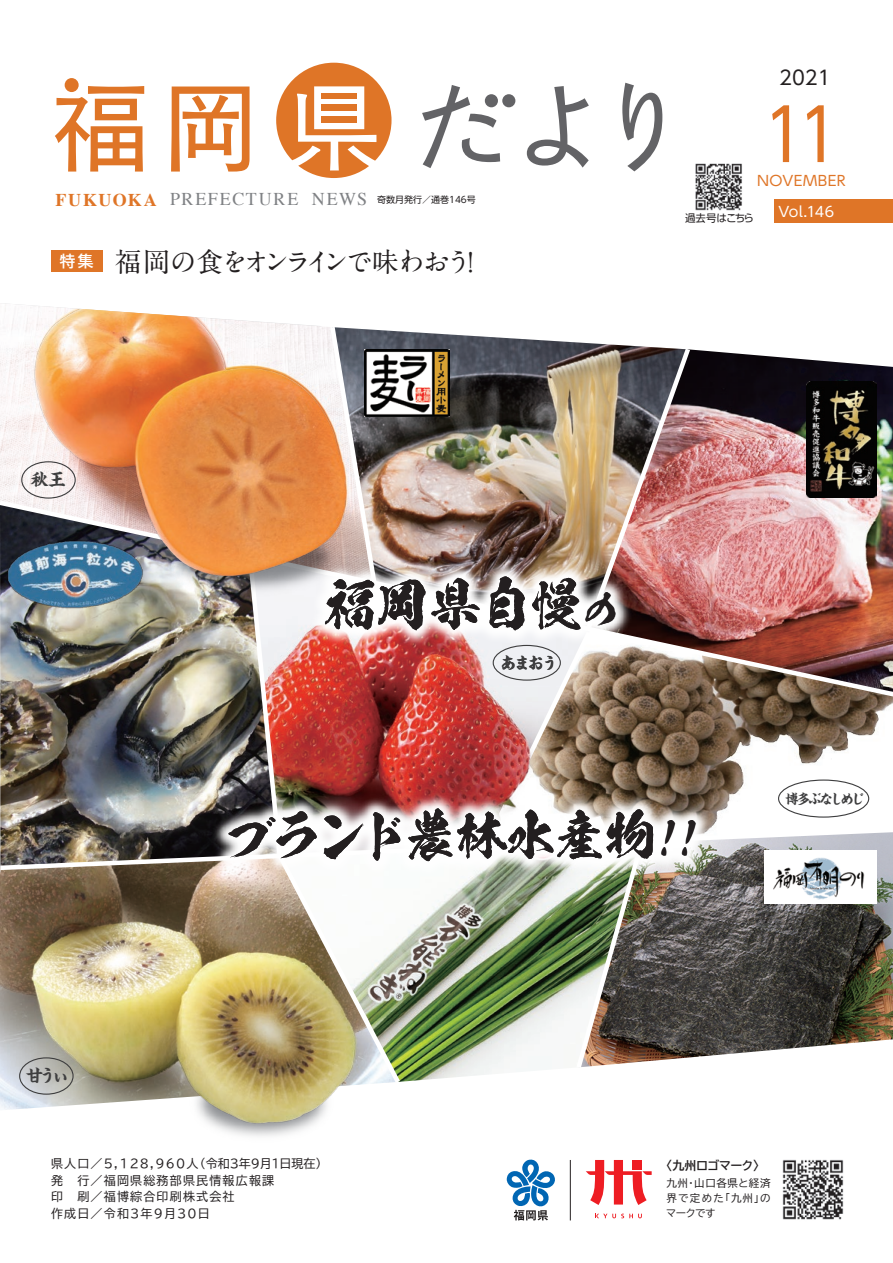
<style>
.page{position:relative;width:893px;height:1263px;background:#fff}
.page>*{position:absolute;margin:0;border:0;box-sizing:border-box;transform-origin:0 0}
.t1{font:72px "UD Shin Go Pro";color:#df7527;scale:.9 1}
.t2{font:57.15px "M Kso Kagerou";letter-spacing:-.1em;color:#231f20}
.t3{font:55.2px "M Kso Kagerou";letter-spacing:-.13em;color:#231f20}
.t4{font:700 27px "A1 Mincho Std";letter-spacing:-.11em;color:#231f20}
.t5{font:19.5px "UD Shin Go Pro";color:#231f20}
.t6{font:18px "Times";letter-spacing:.095em;color:#808285}
.t7{font:17.55px "Kaisho MCBK1 De B";color:#3e3e3f}
.t8{font:16.2px "Kaisho MCBK1 De B";color:#3e3e3f}
.t9{font:700 15.6px "TBUD Go Std";color:#fff}
.t10{font:14.1px "UD Shin Go Pro";letter-spacing:.035em;color:#df7527}
.t11{font:14.1px "UD Shin Go Pro";color:#fff}
.t12{font:13.5px "Kaisho MCBK1 De B";letter-spacing:-.17em;color:#3e3e3f}
.t13{font:12px/16.5px "TBUD Go Std";letter-spacing:.1em;color:#231f20}
.t14{font:700 12px "TBUD Go Std";letter-spacing:-.04em;color:#231f20}
.t15{font:10.5px/15px "TBUD Go Std";letter-spacing:.055em;color:#231f20;text-align:justify}
.t16{font:10.5px "UD Shin Go Pro";letter-spacing:-.04em;color:#231f20}
.t17{font:9px "UD Shin Go Pro";color:#231f20}
.s1{font-weight:700;color:#df7527}
.s2{font-size:41.7px}
.s3{font-size:48.6px}
</style>
<div class="page">
<img style="left:0;top:1073px;width:421px;height:58px">
<svg style="left:245px;top:1073px;width:159px;height:15px"></svg>
<img style="left:0;top:329px;width:893px;height:744px">
<img style="left:0;top:303px;width:364px;height:319px">
<img style="left:806px;top:382px;width:70px;height:115px">
<img style="left:364px;top:350px;width:85px;height:66px">
<img style="left:0;top:533px;width:154px;height:79px">
<img style="left:257px;top:701px;width:372px;height:36px">
<img style="left:770px;top:851px;width:106px;height:52px">
<img style="left:884px;top:768px;width:9px;height:135px">
<img style="left:884px;top:329px;width:9px;height:89px">
<div style="left:21px;top:461px;width:55px;height:38px;border:1px solid #3e3e3f;border-radius:50%"></div>
<div style="left:19px;top:1057px;width:55px;height:38px;border:1px solid #3e3e3f;border-radius:50%"></div>
<img style="left:446px;top:701px;width:164px;height:25px">
<div style="left:778px;top:779px;width:91px;height:39px;border:1px solid #3e3e3f;border-radius:50%"></div>
<img style="left:695px;top:163px;width:47px;height:48px">
<div style="left:775px;top:199px;width:118px;height:23px;background:#df7527"></div>
<svg style="left:422px;top:85px;width:78px;height:83px"></svg>
<svg style="left:527px;top:86px;width:62px;height:82px"></svg>
<svg style="left:622px;top:83px;width:40px;height:88px"></svg>
<div style="left:485px;top:94px;width:13px;height:13px;background:#636366;border-radius:50%"></div>
<div style="left:502px;top:94px;width:13px;height:13px;background:#636366;border-radius:50%"></div>
<svg style="left:171px;top:87px;width:79px;height:85px"></svg>
<svg style="left:276px;top:63px;width:115px;height:115px"></svg>
<div style="left:321px;top:104px;width:36px;height:6px;background:#df7527"></div>
<div style="left:321px;top:93px;width:36px;height:5px;background:#df7527"></div>
<div style="left:321px;top:116px;width:36px;height:7px;background:#df7527"></div>
<svg style="left:55px;top:86px;width:89px;height:86px"></svg>
<div style="left:65px;top:78px;width:14px;height:14px;background:#df7527;border-radius:50%"></div>
<div style="left:51px;top:251px;width:51px;height:21px;background:#df7527"></div>
<img style="left:782px;top:1159px;width:62px;height:61px">
<svg style="left:586px;top:1160px;width:66px;height:45px"></svg>
<svg style="left:595px;top:1213px;width:47px;height:5px"></svg>
<hr style="left:570px;top:1160px;width:1px;height:60px;background:#231f20">
<svg style="left:507px;top:1159px;width:48px;height:61px"></svg>
<img style="left:254px;top:505px;width:433px;height:196px">
<img style="left:157px;top:737px;width:613px;height:195px">
<h3 class="t5" style="left:779px;top:62px;width:53px">2021</h3>
<h1 class="t1" style="left:763px;top:76px;width:87px">11</h1>
<h3 class="t6" style="left:56px;top:182px;width:313px"><span class="s1">FUKUOKA</span> PREFECTURE NEWS</h3>
<p class="t17" style="left:377px;top:192px;width:100px">奇数月発行／通巻146号</p>
<h3 class="t9" style="left:60px;top:249px;width:35px">特 集</h3>
<h3 class="t4" style="left:115px;top:240px;width:371px">福岡の食をオンラインで味わおう！</h3>
<p class="t10" style="left:757px;top:169px;width:90px">NOVEMBER</p>
<p class="t16" style="left:685px;top:210px;width:71px">過去号はこちら</p>
<p class="t11" style="left:778px;top:200px;width:57px">Vol.146</p>
<h3 class="t7" style="left:31px;top:467px;width:37px">秋王</h3>
<h2 class="t2" style="left:323px;top:573px;width:301px">福岡県自慢<span class="s2">の</span></h2>
<h3 class="t8" style="left:500px;top:652px;width:59px">あまおう</h3>
<p class="t12" style="left:785px;top:790px;width:80px">博多ぶなしめじ</p>
<h3 class="t7" style="left:26px;top:1064px;width:45px">甘うぃ</h3>
<h3 class="t3" style="left:224px;top:805px;width:490px">ブランド農林水産物<span class="s3">！！</span></h3>
<p class="t13" style="left:51px;top:1155px;width:278px">県人口／5,128,960人（令和3年9月１日現在）発　行／福岡県総務部県民情報広報課　　<br>印　刷／福博綜合印刷株式会社<br>作成日／令和３年9月30日</p>
<p class="t14" style="left:660px;top:1156px;width:106px">〈九州ロゴマーク〉</p>
<p class="t15" style="left:666px;top:1175px;width:106px">九州・山口各県と経済界で定めた「九州」のマークです</p>
</div>
